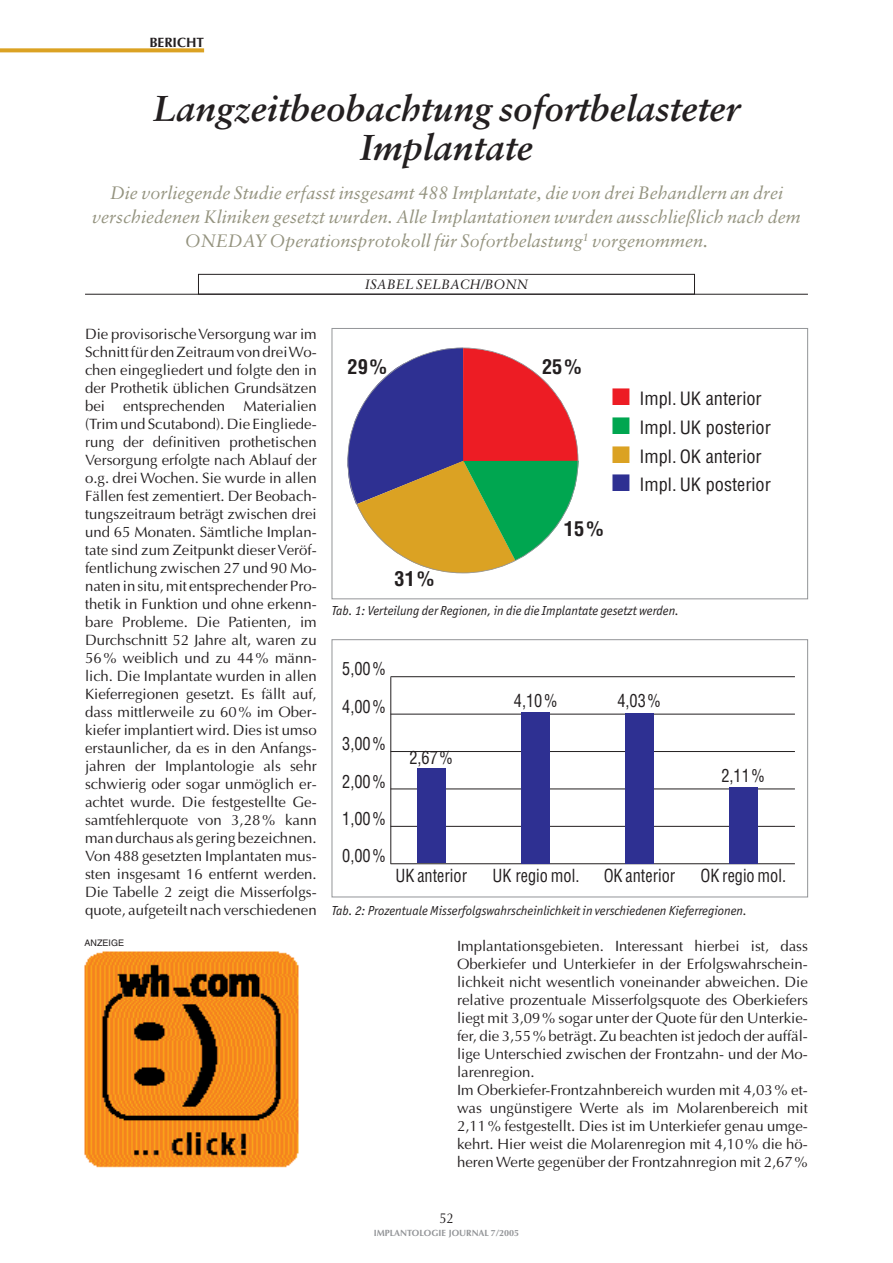
<style>
.page{position:relative;width:893px;height:1263px;background:#fff}
.page>*{position:absolute;margin:0;border:0;box-sizing:border-box;transform-origin:0 0}
.t1{font:italic 700 36px/39px "Sabon";color:#231f20;text-align:center}
.t2{font:700 condensed 19.95px "Helvetica";color:#231f20}
.t3{font:italic 18px/24px "Sabon";color:#94937f;text-align:center}
.t4{font:condensed 17.85px "Helvetica";color:#231f20}
.t5{font:condensed 17.55px/37.3px "Helvetica";color:#231f20;text-align:justify;scale:.93 1}
.t6{font:15px/18px "Optima";color:#231f20;text-align:justify}
.t7{font:14.25px "Optima";color:#231f20;scale:.9 1}
.t8{font:italic 13.5px "Officina Sans";color:#231f20}
.t9{font:italic 13.5px "Sabon";color:#231f20}
.t10{font:700 13.5px "Optima";color:#231f20}
.t11{font:700 9px "Optima";color:#939598}
.t12{font:9px "Helvetica";color:#231f20}
.s1{color:#ed1c24}
.s2{color:#00a650}
.s3{color:#dba223}
.s4{color:#2e3092}
</style>
<div class="page">
<svg style="left:0;top:48px;width:204px;height:4px"></svg>
<hr style="left:85px;top:294px;width:723px;height:1px;background:#231f20">
<div style="left:198px;top:274px;width:497px;height:21px;border:1px solid #231f20"></div>
<div style="left:332px;top:639px;width:476px;height:258px;border:1px solid #939598"></div>
<hr style="left:390px;top:677px;width:1px;height:187px;background:#231f20">
<hr style="left:391px;top:863px;width:404px;height:1px;background:#231f20">
<hr style="left:391px;top:826px;width:404px;height:1px;background:#231f20">
<hr style="left:391px;top:789px;width:404px;height:1px;background:#231f20">
<hr style="left:391px;top:751px;width:404px;height:1px;background:#231f20">
<hr style="left:391px;top:714px;width:404px;height:1px;background:#231f20">
<hr style="left:391px;top:676px;width:404px;height:1px;background:#231f20">
<div style="left:417px;top:768px;width:29px;height:95px;background:#2e3092"></div>
<div style="left:521px;top:712px;width:29px;height:151px;background:#2e3092"></div>
<div style="left:625px;top:713px;width:29px;height:150px;background:#2e3092"></div>
<div style="left:729px;top:787px;width:29px;height:76px;background:#2e3092"></div>
<div style="left:332px;top:328px;width:476px;height:271px;border:1px solid #939598"></div>
<svg style="left:348px;top:350px;width:231px;height:224px"></svg>
<img style="left:84px;top:951px;width:215px;height:217px">
<p class="t10" style="left:149px;top:37px;width:56px">BERICHT</p>
<h1 class="t1" style="left:153px;top:92px;width:588px">Langzeitbeobachtung sofortbelasteter<br>Implantate</h1>
<p class="t3" style="left:92px;top:182px;width:710px">Die vorliegende Studie erfasst insgesamt 488 Implantate, die von drei Behandlern an drei verschiedenen Kliniken gesetzt wurden. Alle Implantationen wurden ausschließlich nach dem<br>ONEDAY Operationsprotokoll für Sofortbelastung<sup>1</sup> vorgenommen.</p>
<p class="t6" style="left:85px;top:326px;width:233px">Die provisorische Versorgung war im Schnitt für den Zeitraum von drei Wo&shy;chen eingegliedert und folgte den in der Prothetik üblichen Grundsätzen bei entsprechenden Materialien (Trim und Scutabond). Die Eingliede&shy;rung der definitiven prothetischen Versorgung erfolgte nach Ablauf der o.g. drei Wochen. Sie wurde in allen Fällen fest zementiert. Der Beobach&shy;tungszeitraum beträgt zwischen drei und 65 Monaten. Sämtliche Implan&shy;tate sind zum Zeitpunkt dieser Veröf&shy;fentlichung zwischen 27 und 90 Mo&shy;naten in situ, mit entsprechender Pro&shy;thetik in Funktion und ohne erkenn&shy;bare Probleme. Die Patienten, im Durchschnitt 52 Jahre alt, waren zu 56% weiblich und zu 44% männ&shy;lich. Die Implantate wurden in allen Kieferregionen gesetzt. Es fällt auf, dass mittlerweile zu 60% im Ober&shy;kiefer implantiert wird. Dies ist umso erstaunlicher, da es in den Anfangs&shy;jahren der Implantologie als sehr schwierig oder sogar unmöglich er&shy;achtet wurde. Die festgestellte Ge&shy;samtfehlerquote von 3,28% kann man durchaus als gering bezeichnen.<br>Von 488 gesetzten Implantaten mus&shy;sten insgesamt 16 entfernt werden.<br>Die Tabelle 2 zeigt die Misserfolgs&shy;quote, aufgeteilt nach verschiedenen</p>
<p class="t12" style="left:85px;top:939px;width:41px">ANZEIGE</p>
<p class="t9" style="left:365px;top:278px;width:165px">ISABEL SELBACH/BONN</p>
<h2 class="t2" style="left:347px;top:359px;width:41px">29%</h2>
<h2 class="t2" style="left:542px;top:359px;width:41px">25%</h2>
<p class="t4" style="left:612px;top:392px;width:152px"><span class="s1">■</span> Impl. UK anterior</p>
<p class="t4" style="left:612px;top:421px;width:161px"><span class="s2">■</span> Impl. UK posterior</p>
<p class="t4" style="left:612px;top:449px;width:152px"><span class="s3">■</span> Impl. OK anterior</p>
<p class="t4" style="left:612px;top:478px;width:161px"><span class="s4">■</span> Impl. UK posterior</p>
<h2 class="t2" style="left:564px;top:521px;width:41px">15%</h2>
<h2 class="t2" style="left:395px;top:571px;width:41px">31%</h2>
<p class="t8" style="left:332px;top:605px;width:349px">Tab. 1: Verteilung der Regionen, in die die Implantate gesetzt werden.</p>
<p class="t5" style="left:342px;top:652px;width:48px">5,00% 4,00% 3,00% 2,00% 1,00% 0,00%</p>
<p class="t5" style="left:409px;top:741px;width:48px">2,67%</p>
<p class="t5" style="left:514px;top:684px;width:48px">4,10%</p>
<p class="t5" style="left:617px;top:684px;width:48px">4,03%</p>
<p class="t5" style="left:721px;top:758px;width:48px">2,11%</p>
<p class="t5" style="left:395px;top:859px;width:78px">UK anterior</p>
<p class="t5" style="left:492px;top:859px;width:95px">UK regio mol.</p>
<p class="t5" style="left:604px;top:859px;width:78px">OK anterior</p>
<p class="t5" style="left:700px;top:859px;width:94px">OK regio mol.</p>
<p class="t8" style="left:332px;top:905px;width:417px">Tab. 2: Prozentuale Misserfolgswahrscheinlichkeit in verschiedenen Kieferregionen.</p>
<p class="t6" style="left:457px;top:938px;width:352px;text-align:left">Implantationsgebieten. Interessant hierbei ist, dass Oberkiefer und Unterkiefer in der Erfolgswahrschein&shy;lichkeit nicht wesentlich voneinander abweichen. Die relative prozentuale Misserfolgsquote des Oberkiefers liegt mit 3,09% sogar unter der Quote für den Unterkie&shy;fer, die 3,55% beträgt. Zu beachten ist jedoch der auffäl&shy;lige Unterschied zwischen der Frontzahn- und der Mo&shy;larenregion.<br>Im Oberkiefer-Frontzahnbereich wurden mit 4,03% et&shy;was ungünstigere Werte als im Molarenbereich mit 2,11% festgestellt. Dies ist im Unterkiefer genau umge&shy;kehrt. Hier weist die Molarenregion mit 4,10% die hö&shy;heren Werte gegenüber der Frontzahnregion mit 2,67%</p>
<p class="t7" style="left:439px;top:1212px;width:17px">52</p>
<p class="t11" style="left:374px;top:1229px;width:147px">IMPLANTOLOGIE JOURNAL 7/2005</p>
</div>
